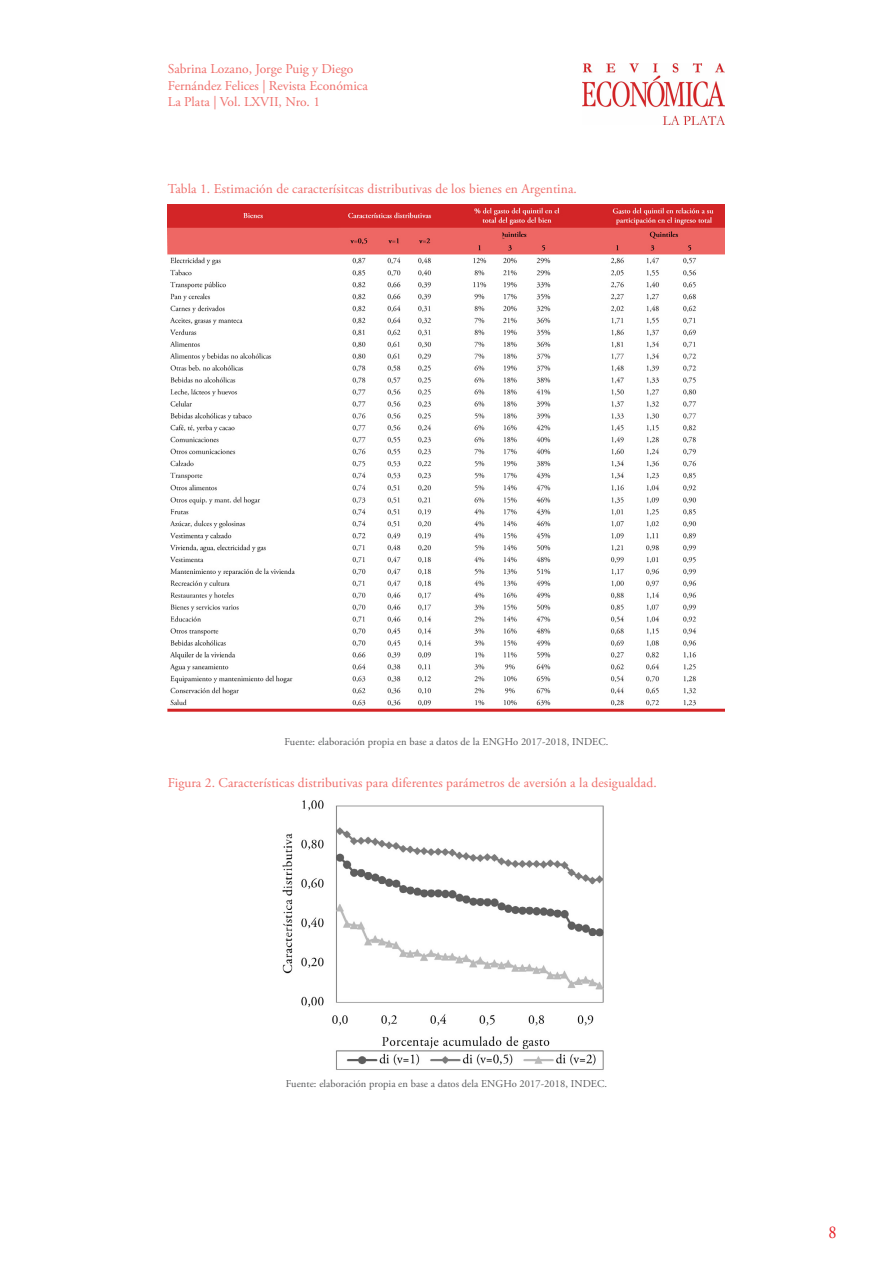
<style>
.page{position:relative;width:893px;height:1263px;background:#fff}
.page>*{position:absolute;margin:0;border:0;box-sizing:border-box;transform-origin:0 0}
.t1{font:18px "Adobe Garamond Pro";color:#e71c23;scale:.9 1}
.t2{font:13.5px/16.5px "Adobe Garamond Pro";letter-spacing:.005em;color:#ef6f6b}
.t3{font:10.5px "Adobe Garamond Pro";letter-spacing:.005em;color:#58595b}
</style>
<div class="page">
<img style="left:582px;top:63px;width:143px;height:61px">
<img style="left:167px;top:205px;width:557px;height:507px">
<img style="left:282px;top:800px;width:322px;height:270px">
<p class="t2" style="left:168px;top:61px;width:201px">Sabrina Lozano, Jorge Puig y Diego<br>Fernández Felices | Revista Económica<br>La Plata | Vol. LXVII, Nro. 1</p>
<p class="t2" style="left:168px;top:181px;width:410px">Tabla 1. Estimación de caracterísitcas distributivas de los bienes en Argentina.</p>
<p class="t3" style="left:284px;top:736px;width:325px">Fuente: elaboración propia en base a datos de la ENGHo 2017-2018, INDEC.</p>
<p class="t2" style="left:168px;top:775px;width:490px">Figura 2. Características distributivas para diferentes parámetros de aversión a la desigualdad.</p>
<p class="t3" style="left:286px;top:1078px;width:323px">Fuente: elaboración propia en base a datos dela ENGHo 2017-2018, INDEC.</p>
<h1 class="t1" style="left:828px;top:1222px;width:11px">8</h1>
</div>
